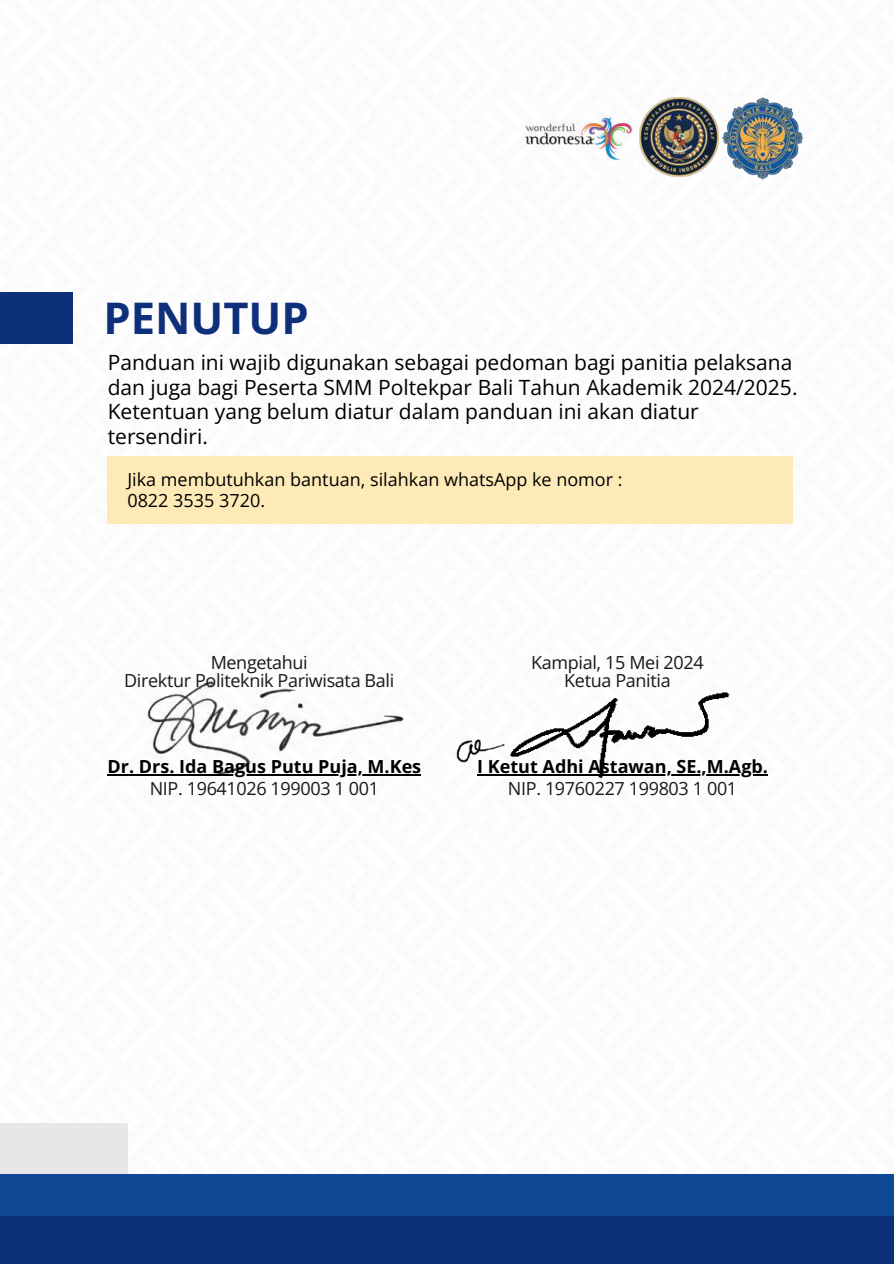
<style>
.page{position:relative;width:894px;height:1264px;background:#fff}
.page>*{position:absolute;margin:0;border:0;box-sizing:border-box;transform-origin:0 0}
.t1{font:700 43.5px "Open Sans";color:#0e307b}
.t2{font:21px/24.8px "Open Sans";color:#000}
.t3{font:18px/18px "Open Sans";letter-spacing:-.02em;color:#191717;text-align:center}
.t4{font:18px/21.3px "Open Sans";color:#000}
.t5{font:700 18px "Open Sans";color:#000}
</style>
<div class="page">
<div style="left:0;top:1123px;width:127px;height:140px;background:#e7e7e7"></div>
<div style="left:0;top:1208px;width:893px;height:55px;background:#0e307b"></div>
<div style="left:0;top:1174px;width:893px;height:41px;background:#0f4996"></div>
<div style="left:0;top:292px;width:73px;height:52px;background:#0e307b"></div>
<img style="left:525px;top:115px;width:108px;height:47px">
<img style="left:639px;top:97px;width:79px;height:79px">
<img style="left:721px;top:97px;width:83px;height:83px">
<div style="left:107px;top:456px;width:685px;height:68px;background:#fdeab6"></div>
<img style="left:456px;top:739px;width:44px;height:24px">
<img style="left:145px;top:679px;width:258px;height:98px">
<img style="left:500px;top:692px;width:234px;height:87px">
<hr style="left:107px;top:774px;width:314px;height:1px;background:#000">
<hr style="left:477px;top:774px;width:290px;height:1px;background:#000">
<h1 class="t1" style="left:103px;top:287px;width:207px">PENUTUP</h1>
<p class="t2" style="left:108px;top:349px;width:691px">Panduan ini wajib digunakan sebagai pedoman bagi panitia pelaksana dan juga bagi Peserta SMM Poltekpar Bali Tahun Akademik 2024/2025.<br>Ketentuan yang belum diatur dalam panduan ini akan diatur tersendiri.</p>
<p class="t4" style="left:127px;top:468px;width:496px">Jika membutuhkan bantuan, silahkan whatsApp ke nomor :<br>0822 3535 3720.</p>
<p class="t3" style="left:124px;top:652px;width:271px">Mengetahui<br>Direktur Politeknik Pariwisata Bali</p>
<p class="t5" style="left:107px;top:754px;width:315px">Dr. Drs. Ida Bagus Putu Puja, M.Kes</p>
<p class="t3" style="left:150px;top:778px;width:231px">NIP. 19641026 199003 1 001</p>
<p class="t3" style="left:531px;top:652px;width:174px">Kampial, 15 Mei 2024<br>Ketua Panitia</p>
<p class="t5" style="left:477px;top:754px;width:292px">I Ketut Adhi Astawan, SE.,M.Agb.</p>
<p class="t3" style="left:508px;top:778px;width:231px">NIP. 19760227 199803 1 001</p>
</div>
